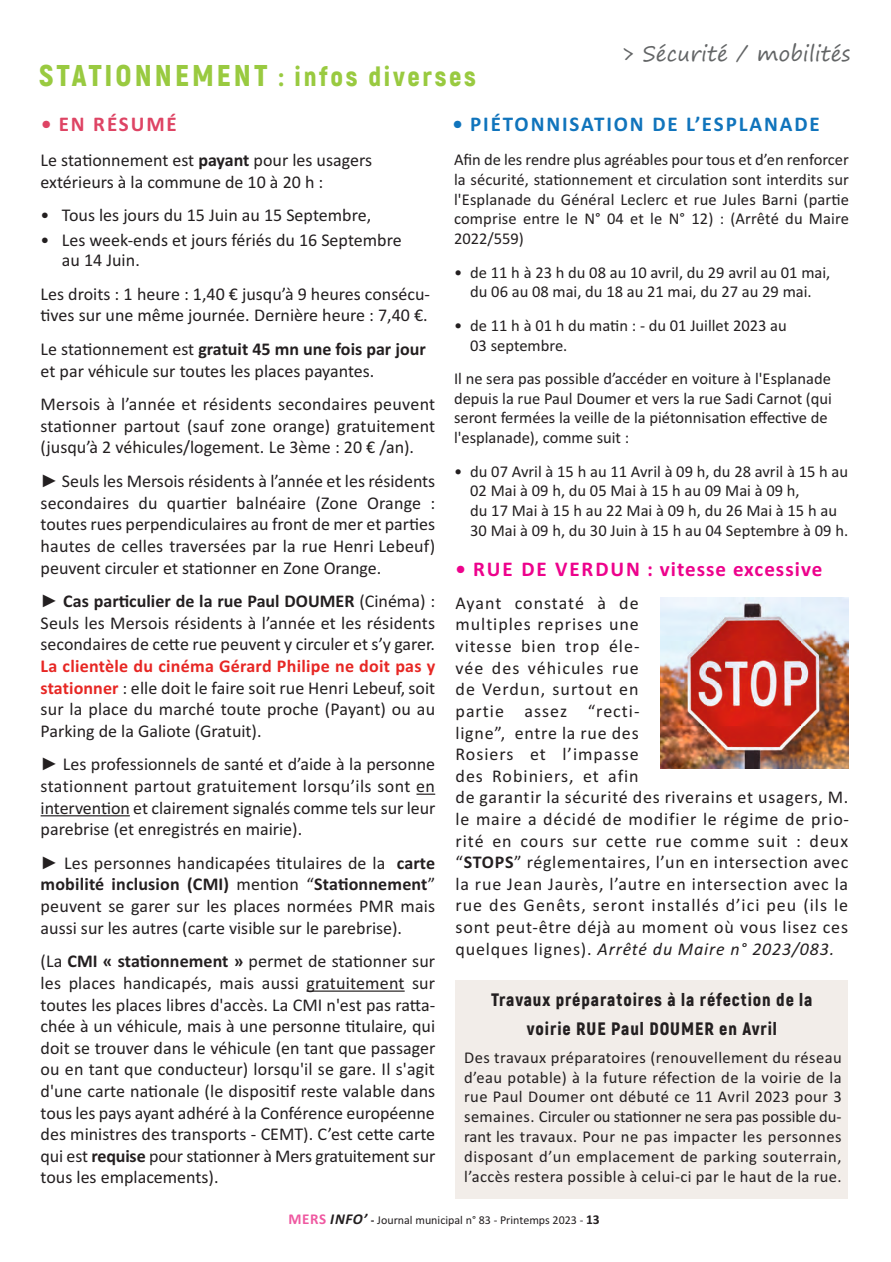
<style>
.page{position:relative;width:891px;height:1262px;background:#fff}
.page>*{position:absolute;margin:0;border:0;box-sizing:border-box;transform-origin:0 0}
.t1{font:900 27px "Akrobat";letter-spacing:.1em;color:#99ca40}
.t2{font:700 21px "Calibri";letter-spacing:.05em;color:#ed028c}
.t3{font:700 21px "Calibri";letter-spacing:.09em;color:#1074bc}
.t4{font:21px "Segoe Print";color:#636566}
.t5{font:700 21px "Calibri";letter-spacing:.09em;color:#de4464}
.t6{font:18px/21.6px "Calibri";color:#231f20;text-align:justify}
.t7{font:18px/21.6px "Calibri";letter-spacing:.045em;color:#231f20}
.t8{font:900 18px/29.1px "Akrobat";letter-spacing:.05em;color:#231f20;text-align:center}
.t9{font:16.5px/19.8px "Calibri";color:#231f20}
.t10{font:12px "Calibri";color:#231f20}
.s1{font-size:30px}
.s2{font-weight:700}
.s3{font-family:"Arial"}
.s4{font-weight:700;color:#e72724}
.s5{font-style:italic}
.s6{font-weight:700;font-size:15px;color:#ef59a1}
.s7{font-weight:700;font-style:italic;font-size:15px}
.s8{font-weight:700;font-size:13.5px}
</style>
<div class="page">
<svg style="left:416px;top:793px;width:19px;height:1px"></svg>
<hr style="left:41px;top:815px;width:89px;height:1px;background:#231f20">
<hr style="left:306px;top:990px;width:98px;height:1px;background:#231f20">
<img style="left:660px;top:597px;width:188px;height:171px">
<div style="left:455px;top:979px;width:393px;height:219px;background:#f2ede9"></div>
<p class="t4" style="left:622px;top:41px;width:230px">&gt; Sécurité / mobilités</p>
<h1 class="t1" style="left:39px;top:60px;width:438px"><span class="s1">STATIONNEMENT</span> : infos diverses</h1>
<p class="t3" style="left:452px;top:117px;width:369px">• PIÉTONNISATION DE L’ESPLANADE</p>
<p class="t6" style="left:41px;top:151px;width:333px">Le stationnement est <span class="s2">payant</span> pour les usagers extérieurs à la commune de 10 à 20 h :</p>
<p class="t6" style="left:41px;top:206px;width:332px">• Tous les jours du 15 Juin au 15 Septembre,</p>
<p class="t6" style="left:62px;top:231px;width:341px;line-height:20.1px;text-indent:-21px">• Les week-ends et jours fériés du 16 Septembre au 14 Juin<span class="s3">.</span></p>
<p class="t6" style="left:41px;top:284px;width:391px">Les droits : 1 heure : 1,40 € jusqu’à 9 heures consécu&shy;tives sur une même journée. Dernière heure : 7,40 €.</p>
<p class="t6" style="left:41px;top:339px;width:386px">Le stationnement est <span class="s2">gratuit 45 mn une fois par jour </span>et par véhicule sur toutes les places payantes.</p>
<p class="t6" style="left:41px;top:395px;width:396px">Mersois à l’année et résidents secondaires peuvent stationner partout (sauf zone orange) gratuitement (jusqu’à 2 véhicules/logement. Le 3ème : 20 € /an).</p>
<p class="t6" style="left:41px;top:471px;width:396px"><span class="s3">►</span> Seuls les Mersois résidents à l’année et les résidents secondaires du quartier balnéaire (Zone Orange : toutes rues perpendiculaires au front de mer et parties hautes de celles traversées par la rue Henri Lebeuf) peuvent circuler et stationner en Zone Orange.</p>
<p class="t6" style="left:41px;top:591px;width:396px"><span class="s3">►</span> <span class="s2">Cas particulier de la rue Paul DOUMER</span> (Cinéma) :<br>Seuls les Mersois résidents à l’année et les résidents secondaires de cette rue peuvent y circuler et s’y garer.</p>
<p class="t6" style="left:41px;top:656px;width:396px"><span class="s4">La clientèle du cinéma Gérard Philipe ne doit pas y stationner</span> : elle doit le faire soit rue Henri Lebeuf, soit sur la place du marché toute proche (Payant) ou au Parking de la Galiote (Gratuit).</p>
<p class="t6" style="left:41px;top:755px;width:396px"><span class="s3">►</span> Les professionnels de santé et d’aide à la personne stationnent partout gratuitement lorsqu’ils sont en intervention et clairement signalés comme tels sur leur parebrise (et enregistrés en mairie).</p>
<p class="t6" style="left:41px;top:853px;width:396px"><span class="s3">►</span> Les personnes handicapées titulaires de la <span class="s2">carte mobilité inclusion (CMI)</span> mention “<span class="s2">Stationnement</span>” peuvent se garer sur les places normées PMR mais aussi sur les autres (carte visible sur le parebrise).</p>
<p class="t6" style="left:41px;top:951px;width:396px">(La <span class="s2">CMI « stationnement »</span> permet de stationner sur les places handicapés, mais aussi gratuitement sur toutes les places libres d'accès. La CMI n'est pas ratta&shy;chée à un véhicule, mais à une personne titulaire, qui doit se trouver dans le véhicule (en tant que passager ou en tant que conducteur) lorsqu'il se gare. Il s'agit d'une carte nationale (le dispositif reste valable dans tous les pays ayant adhéré à la Conférence européenne des ministres des transports - CEMT). C’est cette carte qui est <span class="s2">requise</span> pour stationner à Mers gratuitement sur tous les emplacements).</p>
<p class="t5" style="left:41px;top:117px;width:137px">• EN RÉSUMÉ</p>
<p class="t9" style="left:454px;top:151px;width:396px;text-align:justify">Afin de les rendre plus agréables pour tous et d’en renforcer la sécurité, stationnement et circulation sont interdits sur l'Esplanade du Général Leclerc et rue Jules Barni (partie comprise entre le N° 04 et le N° 12) : (Arrêté du Maire 2022/559)</p>
<p class="t9" style="left:454px;top:263px;width:378px;text-align:center">• de 11 h à 23 h du 08 au 10 avril, du 29 avril au 01 mai, du 06 au 08 mai, du 18 au 21 mai, du 27 au 29 mai.</p>
<p class="t9" style="left:470px;top:316px;width:318px;text-indent:-16px">• de 11 h à 01 h du matin : - du 01 Juillet 2023 au<br>03 septembre.</p>
<p class="t9" style="left:454px;top:370px;width:379px">Il ne sera pas possible d’accéder en voiture à l'Esplanade depuis la rue Paul Doumer et vers la rue Sadi Carnot (qui seront fermées la veille de la piétonnisation effective de l'esplanade), comme suit :</p>
<p class="t9" style="left:470px;top:462px;width:379px;text-indent:-16px">• du 07 Avril à 15 h au 11 Avril à 09 h, du 28 avril à 15 h au 02 Mai à 09 h, du 05 Mai à 15 h au 09 Mai à 09 h,<br>du 17 Mai à 15 h au 22 Mai à 09 h, du 26 Mai à 15 h au 30 Mai à 09 h, du 30 Juin à 15 h au 04 Septembre à 09 h.</p>
<p class="t2" style="left:455px;top:561px;width:368px">• RUE DE VERDUN : vitesse excessive</p>
<p class="t7" style="left:455px;top:593px;width:395px">Ayant constaté à de<br>multiples reprises une<br>vitesse bien trop éle-<br>vée des véhicules rue<br>de Verdun, surtout en<br>partie assez “recti-<br>ligne”, entre la rue des<br>Rosiers et l’impasse<br>des Robiniers, et afin<br>de garantir la sécurité des riverains et usagers, M. le maire a décidé de modifier le régime de prio&shy;rité en cours sur cette rue comme suit : deux “<span class="s2">STOPS</span>” réglementaires, l’un en intersection avec la rue Jean Jaurès, l’autre en intersection avec la rue des Genêts, seront installés d’ici peu (ils le sont peut-être déjà au moment où vous lisez ces quelques lignes). <span class="s5">Arrêté du Maire n° 2023/083.</span></p>
<p class="t8" style="left:491px;top:985px;width:323px">Travaux préparatoires à la réfection de la voirie RUE Paul DOUMER en Avril</p>
<p class="t9" style="left:464px;top:1048px;width:379px;text-align:justify">Des travaux préparatoires (renouvellement du réseau d’eau potable) à la future réfection de la voirie de la rue Paul Doumer ont débuté ce 11 Avril 2023 pour 3 semaines. Circuler ou stationner ne sera pas possible du&shy;rant les travaux. Pour ne pas impacter les personnes disposant d’un emplacement de parking souterrain, l’accès restera possible à celui-ci par le haut de la rue.</p>
<p class="t10" style="left:288px;top:1215px;width:313px"><span class="s6">MERS</span> <span class="s7">INFO’</span> <span class="s2">-</span> Journal municipal n° 83 - Printemps 2023 - <span class="s8">13</span></p>
</div>
